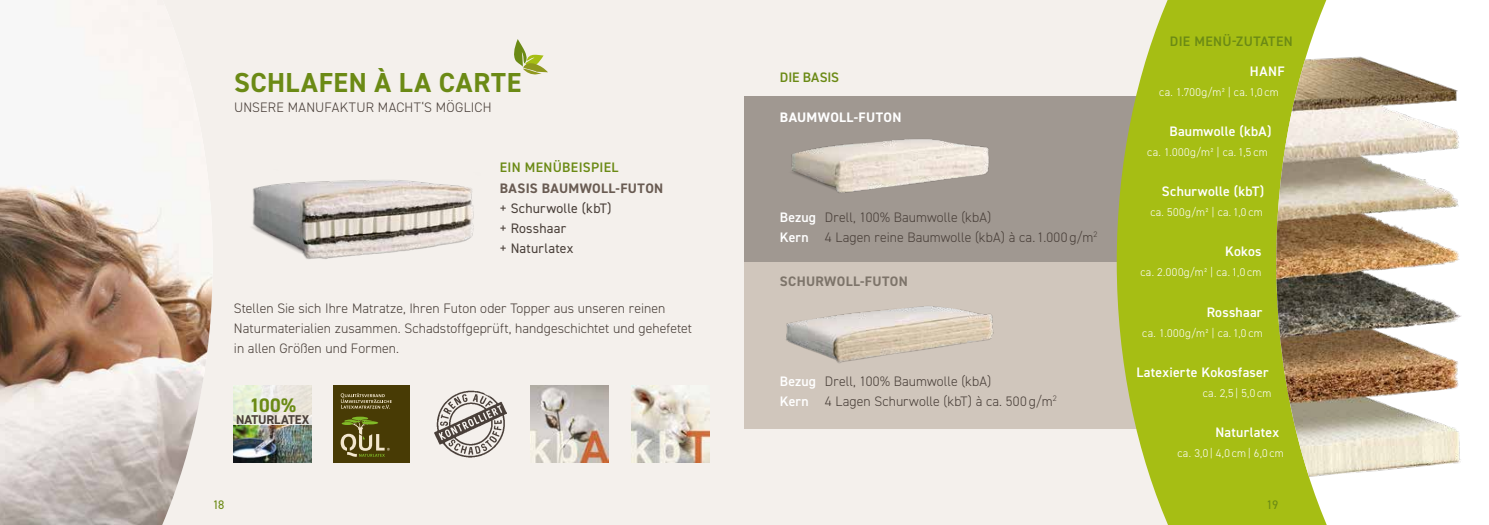
<style>
.page{position:relative;width:1489px;height:525px;background:#fff}
.page>*{position:absolute;margin:0;border:0;box-sizing:border-box;transform-origin:0 0}
.t1{font:700 27.5px "DIN2014";letter-spacing:.025em;color:#6b8a15}
.t2{font:700 19.62px "DIN2014";color:#6b8a15}
.t3{font:300 13.75px/20px "DIN2014";letter-spacing:.005em;color:#493f39}
.t4{font:600 13.75px "DIN2014";letter-spacing:.02em;color:#fff}
.t5{font:13.75px/20px "DIN2014";letter-spacing:.015em;color:#493f39}
.t6{font:600 13.75px "DIN2014";letter-spacing:.025em;color:#6b8a15}
.t7{font:700 13.75px "DIN2014";letter-spacing:.025em;color:#695b52}
.t8{font:700 13.75px "DIN2014";letter-spacing:.025em;color:#7d746a}
.t9{font:700 13.75px "DIN2014";letter-spacing:.025em;color:#fff}
.t10{font:600 13.75px "DIN2014";letter-spacing:-.01em;color:#6b8a15}
.t11{font:700 12.75px "DIN2014";letter-spacing:-.005em;color:#493f39}
.t12{font:12.38px "DIN2014";color:#6b8a15}
.t13{font:300 11.25px "DIN2014";letter-spacing:.04em;color:#fff}
.s1{font-weight:600;color:#fff}
</style>
<div class="page">
<div style="left:0;top:0;width:1488px;height:524px;background:#f4f0ec"></div>
<div style="left:744px;top:96px;width:482px;height:166px;background:#a09891"></div>
<div style="left:744px;top:262px;width:482px;height:167px;background:#d0c6bc"></div>
<svg style="left:514px;top:39px;width:34px;height:36px"></svg>
<svg style="left:1116px;top:0;width:160px;height:524px;fill:#a6be14"></svg>
<svg style="left:1276px;top:0;width:212px;height:524px;fill:#fff"></svg>
<img style="left:1276px;top:0;width:197px;height:490px">
<img style="left:0;top:0;width:212px;height:524px">
<img style="left:252px;top:180px;width:222px;height:79px">
<img style="left:786px;top:306px;width:208px;height:57px">
<img style="left:791px;top:139px;width:198px;height:54px">
<img style="left:434px;top:390px;width:72px;height:68px">
<img style="left:531px;top:385px;width:77px;height:77px">
<div style="left:333px;top:385px;width:77px;height:77px;background:#483b05"></div>
<svg style="left:341px;top:393px;width:50px;height:15px"></svg>
<svg style="left:340px;top:416px;width:50px;height:41px"></svg>
<img style="left:632px;top:385px;width:77px;height:77px">
<img style="left:234px;top:424px;width:77px;height:38px">
<svg style="left:234px;top:385px;width:77px;height:39px;fill:#eae9dc"></svg>
<h1 class="t1" style="left:234px;top:65px;width:288px">SCHLAFEN À LA CARTE</h1>
<p class="t3" style="left:234px;top:98px;width:259px">UNSERE MANUFAKTUR MACHT‘S MÖGLICH</p>
<p class="t6" style="left:500px;top:158px;width:120px">EIN MENÜBEISPIEL</p>
<p class="t7" style="left:500px;top:178px;width:165px">BASIS BAUMWOLL-FUTON</p>
<p class="t5" style="left:500px;top:197px;width:113px">+ Schurwolle (kbT) + Rosshaar<br>+ Naturlatex</p>
<p class="t3" style="left:234px;top:298px;width:459px">Stellen Sie sich Ihre Matratze, Ihren Futon oder Topper aus unseren reinen<br>Naturmaterialien zusammen. Schadstoffgeprüft, handgeschichtet und gehefetet in allen Größen und Formen.</p>
<h2 class="t2" style="left:249px;top:392px;width:48px">100%</h2>
<p class="t11" style="left:236px;top:411px;width:75px">NATURLATEX</p>
<p class="t10" style="left:780px;top:68px;width:61px">DIE BASIS</p>
<p class="t9" style="left:780px;top:108px;width:123px">BAUMWOLL-FUTON</p>
<p class="t3" style="left:780px;top:207px;width:319px"><span class="s1">Bezug</span> Drell, 100% Baumwolle (kbA)<br><span class="s1">Kern</span> 4 Lagen reine Baumwolle (kbA) à ca. 1.000 g/m<sup>2</sup></p>
<p class="t8" style="left:780px;top:271px;width:129px">SCHURWOLL-FUTON</p>
<p class="t3" style="left:780px;top:371px;width:278px"><span class="s1">Bezug</span> Drell, 100% Baumwolle (kbA)<br><span class="s1">Kern</span> 4 Lagen Schurwolle (kbT) à ca. 500 g/m<sup>2</sup></p>
<p class="t6" style="left:1169px;top:32px;width:124px">DIE MENÜ-ZUTATEN</p>
<p class="t4" style="left:1249px;top:62px;width:36px">HANF</p>
<p class="t13" style="left:1159px;top:85px;width:121px">ca. 1.700g/m² | ca. 1,0 cm</p>
<p class="t4" style="left:1169px;top:122px;width:104px">Baumwolle (kbA)</p>
<p class="t13" style="left:1147px;top:145px;width:122px">ca. 1.000g/m² | ca. 1,5 cm</p>
<p class="t4" style="left:1161px;top:182px;width:104px">Schurwolle (kbT)</p>
<p class="t13" style="left:1150px;top:205px;width:114px">ca. 500g/m² | ca. 1,0 cm</p>
<p class="t4" style="left:1225px;top:242px;width:38px">Kokos</p>
<p class="t13" style="left:1140px;top:265px;width:122px">ca. 2.000g/m² | ca. 1,0 cm</p>
<p class="t4" style="left:1206px;top:302px;width:57px">Rosshaar</p>
<p class="t13" style="left:1142px;top:325px;width:122px">ca. 1.000g/m² | ca. 1,0 cm</p>
<p class="t4" style="left:1136px;top:362px;width:134px">Latexierte Kokosfaser</p>
<p class="t13" style="left:1202px;top:385px;width:70px">ca. 2,5 | 5,0 cm</p>
<p class="t4" style="left:1215px;top:422px;width:65px">Naturlatex</p>
<p class="t13" style="left:1177px;top:445px;width:108px">ca. 3,0 | 4,0 cm | 6,0 cm</p>
<p class="t12" style="left:213px;top:496px;width:13px">18</p>
<p class="t12" style="left:1266px;top:496px;width:13px">19</p>
</div>
